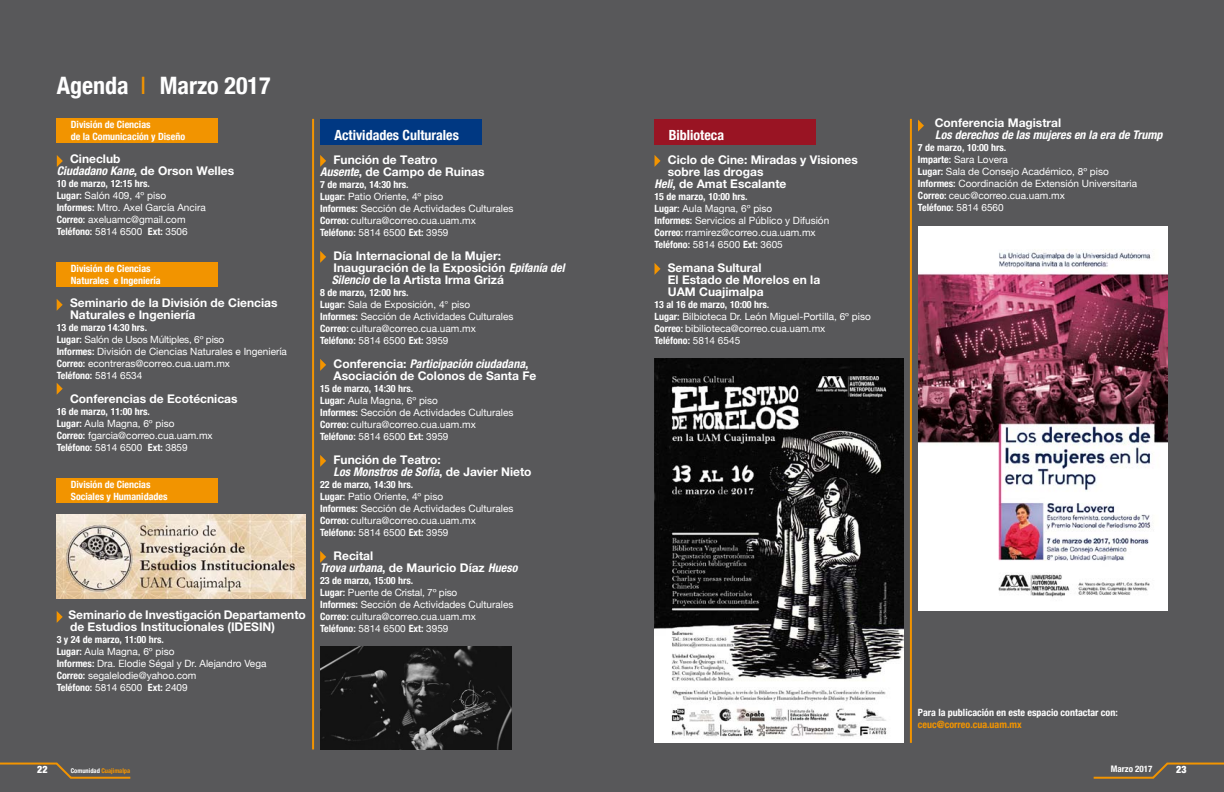
<style>
.page{position:relative;width:1224px;height:792px;background:#fff}
.page>*{position:absolute;margin:0;border:0;box-sizing:border-box;transform-origin:0 0}
.t1{font:700 condensed 24px "Helvetica Neue";color:#fff}
.t2{font:700 condensed 14px "Helvetica Neue";color:#fff}
.t3{font:700 12px/12px "Helvetica Neue LT Pro";color:#fff}
.t4{font:italic 700 condensed 12px "Helvetica Neue LT Pro";color:#fff}
.t5{font:10px/12px "Helvetica Neue";color:#fff}
.t6{font:700 condensed 10px/12px "Helvetica Neue";color:#fff}
.t7{font:700 condensed 10px "Helvetica Neue";color:#f29400}
.t8{font:900 condensed 10px "Helvetica Neue";color:#fff}
.t9{font:700 condensed 9px "Helvetica Neue";color:#fff}
.t10{font:700 condensed 6.5px "Helvetica Neue";color:#f39400}
.s1{font-weight:400;font-stretch:normal;color:#f39400}
.s2{font-style:italic;font-stretch:condensed}
.s3{font-weight:700;font-stretch:condensed}
.s4{color:#fff}
</style>
<div class="page">
<div style="left:612px;top:0;width:612px;height:792px;background:#58585a"></div>
<div style="left:0;top:0;width:612px;height:792px;background:#58585a"></div>
<div style="left:320px;top:119px;width:162px;height:25px;background:#003882"></div>
<div style="left:655px;top:119px;width:161px;height:25px;background:#991423"></div>
<hr style="left:312px;top:119px;width:2px;height:630px;background:#f39400">
<hr style="left:910px;top:119px;width:2px;height:624px;background:#f39400">
<svg style="left:1093px;top:762px;width:131px;height:17px"></svg>
<svg style="left:57px;top:299px;width:6px;height:12px"></svg>
<svg style="left:57px;top:383px;width:6px;height:12px"></svg>
<svg style="left:655px;top:155px;width:6px;height:11px"></svg>
<svg style="left:655px;top:263px;width:6px;height:11px"></svg>
<div style="left:57px;top:263px;width:161px;height:24px;background:#f29400"></div>
<div style="left:57px;top:479px;width:161px;height:24px;background:#f29400"></div>
<div style="left:57px;top:119px;width:161px;height:24px;background:#f29400"></div>
<svg style="left:57px;top:611px;width:6px;height:12px"></svg>
<svg style="left:57px;top:155px;width:6px;height:12px"></svg>
<svg style="left:320px;top:155px;width:6px;height:12px"></svg>
<svg style="left:320px;top:251px;width:6px;height:12px"></svg>
<svg style="left:320px;top:359px;width:6px;height:12px"></svg>
<svg style="left:320px;top:455px;width:6px;height:12px"></svg>
<svg style="left:320px;top:551px;width:6px;height:12px"></svg>
<svg style="left:918px;top:120px;width:6px;height:12px"></svg>
<img style="left:320px;top:647px;width:191px;height:102px">
<img style="left:655px;top:359px;width:249px;height:384px">
<img style="left:918px;top:227px;width:249px;height:384px">
<img style="left:57px;top:515px;width:249px;height:84px">
<svg style="left:0;top:762px;width:131px;height:17px"></svg>
<h1 class="t1" style="left:57px;top:65px;width:215px">Agenda <span class="s1">I</span> Marzo 2017</h1>
<p class="t6" style="left:71px;top:118px;width:116px">División de Ciencias<br>de la Comunicación y Diseño</p>
<p class="t3" style="left:57px;top:153px;width:179px;text-indent:13px">Cineclub<br><span class="s2">Ciudadano Kane</span>, de Orson Welles</p>
<p class="t5" style="left:57px;top:177px;width:151px"><span class="s3">10 de marzo, 12:15 hrs.<br>Lugar:</span> Salón 409, 4º piso<br><span class="s3">Informes:</span> Mtro. Axel García Ancira<br><span class="s3">Correo:</span> axeluamc@gmail.com<br><span class="s3">Teléfono:</span> 5814 6500 <span class="s3">Ext:</span> 3506</p>
<p class="t6" style="left:71px;top:262px;width:91px">División de Ciencias<br>Naturales e Ingeniería</p>
<p class="t3" style="left:70px;top:297px;width:209px">Seminario de la División de Ciencias<br>Naturales e Ingeniería</p>
<p class="t5" style="left:57px;top:321px;width:232px"><span class="s3">13 de marzo 14:30 hrs.<br>Lugar:</span> Salón de Usos Múltiples, 6º piso<br><span class="s3">Informes:</span> División de Ciencias Naturales e Ingeniería <span class="s3">Correo:</span> econtreras@correo.cua.uam.mx<br><span class="s3">Teléfono:</span> 5814 6534</p>
<p class="t3" style="left:70px;top:393px;width:169px">Conferencias de Ecotécnicas</p>
<p class="t5" style="left:57px;top:405px;width:158px"><span class="s3">16 de marzo, 11:00 hrs.<br>Lugar:</span> Aula Magna, 6º piso<br><span class="s3">Correo:</span> fgarcia@correo.cua.uam.mx<br><span class="s3">Teléfono:</span> 5814 6500 <span class="s3">Ext:</span> 3859</p>
<p class="t6" style="left:71px;top:478px;width:98px">División de Ciencias<br>Sociales y Humanidades</p>
<p class="t3" style="left:69px;top:609px;width:239px">Seminario de Investigación Departamento de Estudios Institucionales (IDESIN)</p>
<p class="t5" style="left:57px;top:633px;width:211px"><span class="s3">3 y 24 de marzo, 11:00 hrs.<br>Lugar:</span> Aula Magna, 6º piso<br><span class="s3">Informes:</span> Dra. Elodie Ségal y Dr. Alejandro Vega<br><span class="s3">Correo:</span> segalelodie@yahoo.com<br><span class="s3">Teléfono:</span> 5814 6500 <span class="s3">Ext:</span> 2409</p>
<h2 class="t2" style="left:334px;top:124px;width:126px">Actividades Culturales</h2>
<p class="t3" style="left:320px;top:154px;width:166px;text-indent:13px">Función de Teatro<br><span class="s2">Ausente</span>, de Campo de Ruinas</p>
<p class="t5" style="left:320px;top:178px;width:195px"><span class="s3">7 de marzo, 14:30 hrs.<br>Lugar:</span> Patio Oriente, 4º piso<br><span class="s3">Informes:</span> Sección de Actividades Culturales<br><span class="s3">Correo:</span> cultura@correo.cua.uam.mx<br><span class="s3">Teléfono:</span> 5814 6500 <span class="s3">Ext:</span> 3959</p>
<p class="t3" style="left:332px;top:250px;width:235px">Día Internacional de la Mujer:<br>Inauguración de la Exposición <span class="s2">Epifanía del<br>Silencio</span> de la Artista Irma Grizá</p>
<p class="t5" style="left:320px;top:286px;width:195px"><span class="s3">8 de marzo, 12:00 hrs.<br>Lugar:</span> Sala de Exposición, 4° piso<br><span class="s3">Informes:</span> Sección de Actividades Culturales <span class="s3">Correo:</span> cultura@correo.cua.uam.mx <span class="s3">Teléfono:</span> 5814 6500 <span class="s3">Ext:</span> 3959</p>
<p class="t3" style="left:334px;top:358px;width:204px">Conferencia: <span class="s2">Participación ciudadana</span>,<br>Asociación de Colonos de Santa Fe</p>
<p class="t5" style="left:320px;top:382px;width:195px"><span class="s3">15 de marzo, 14:30 hrs.<br>Lugar:</span> Aula Magna, 6º piso<br><span class="s3">Informes:</span> Sección de Actividades Culturales<br><span class="s3">Correo:</span> cultura@correo.cua.uam.mx<br><span class="s3">Teléfono:</span> 5814 6500 <span class="s3">Ext:</span> 3959</p>
<p class="t3" style="left:334px;top:454px;width:200px">Función de Teatro:<br><span class="s2">Los Monstros de Sofía</span>, de Javier Nieto</p>
<p class="t5" style="left:320px;top:478px;width:195px"><span class="s3">22 de marzo, 14:30 hrs.<br>Lugar:</span> Patio Oriente, 4º piso<br><span class="s3">Informes:</span> Sección de Actividades Culturales <span class="s3">Correo:</span> cultura@correo.cua.uam.mx <span class="s3">Teléfono:</span> 5814 6500 <span class="s3">Ext:</span> 3959</p>
<p class="t3" style="left:320px;top:550px;width:199px;text-indent:13px">Recital<br><span class="s2">Trova urbana</span>, de Mauricio Díaz <span class="s2">Hueso</span></p>
<p class="t5" style="left:320px;top:574px;width:195px"><span class="s3">23 de marzo, 15:00 hrs.<br>Lugar:</span> Puente de Cristal, 7º piso<br><span class="s3">Informes:</span> Sección de Actividades Culturales <span class="s3">Correo:</span> cultura@correo.cua.uam.mx <span class="s3">Teléfono:</span> 5814 6500 <span class="s3">Ext:</span> 3959</p>
<p class="t8" style="left:37px;top:762px;width:12px">22</p>
<p class="t10" style="left:71px;top:766px;width:61px"><span class="s4">Comunidad</span> Cuajimalpa</p>
<h2 class="t2" style="left:669px;top:124px;width:57px">Biblioteca</h2>
<p class="t3" style="left:668px;top:154px;width:191px">Ciclo de Cine: Miradas y Visiones</p>
<p class="t3" style="left:668px;top:166px;width:97px">sobre las drogas</p>
<p class="t3" style="left:655px;top:178px;width:133px"><span class="s2">Heli</span>, de Amat Escalante</p>
<p class="t5" style="left:655px;top:190px;width:176px"><span class="s3">15 de marzo, 10:00 hrs.<br>Lugar:</span> Aula Magna, 6º piso<br><span class="s3">Informes:</span> Servicios al Público y Difusión<br><span class="s3">Correo:</span> rramirez@correo.cua.uam.mx<br><span class="s3">Teléfono:</span> 5814 6500 <span class="s3">Ext:</span> 3605</p>
<p class="t3" style="left:668px;top:262px;width:154px">Semana Sultural<br>El Estado de Morelos en la<br>UAM Cuajimalpa</p>
<p class="t5" style="left:655px;top:298px;width:218px"><span class="s3">13 al 16 de marzo, 10:00 hrs.<br>Lugar:</span> Bilbioteca Dr. León Miguel-Portilla, 6º piso <span class="s3">Correo:</span> bibilioteca@correo.cua.uam.mx<br><span class="s3">Teléfono:</span> 5814 6545</p>
<p class="t3" style="left:935px;top:117px;width:128px">Conferencia Magistral</p>
<p class="t4" style="left:935px;top:128px;width:229px">Los derechos de las mujeres en la era de Trump</p>
<p class="t5" style="left:918px;top:141px;width:221px"><span class="s3">7 de marzo, 10:00 hrs.<br>Imparte:</span> Sara Lovera<br><span class="s3">Lugar:</span> Sala de Consejo Académico, 8º piso<br><span class="s3">Informes:</span> Coordinación de Extensión Universitaria<br><span class="s3">Correo:</span> ceuc@correo.cua.uam.mx<br><span class="s3">Teléfono:</span> 5814 6560</p>
<p class="t6" style="left:918px;top:706px;width:201px">Para la publicación en este espacio contactar con:</p>
<p class="t7" style="left:918px;top:717px;width:105px">ceuc@correo.cua.uam.mx</p>
<p class="t9" style="left:1111px;top:762px;width:43px">Marzo 2017</p>
<p class="t8" style="left:1176px;top:762px;width:12px">23</p>
</div>
